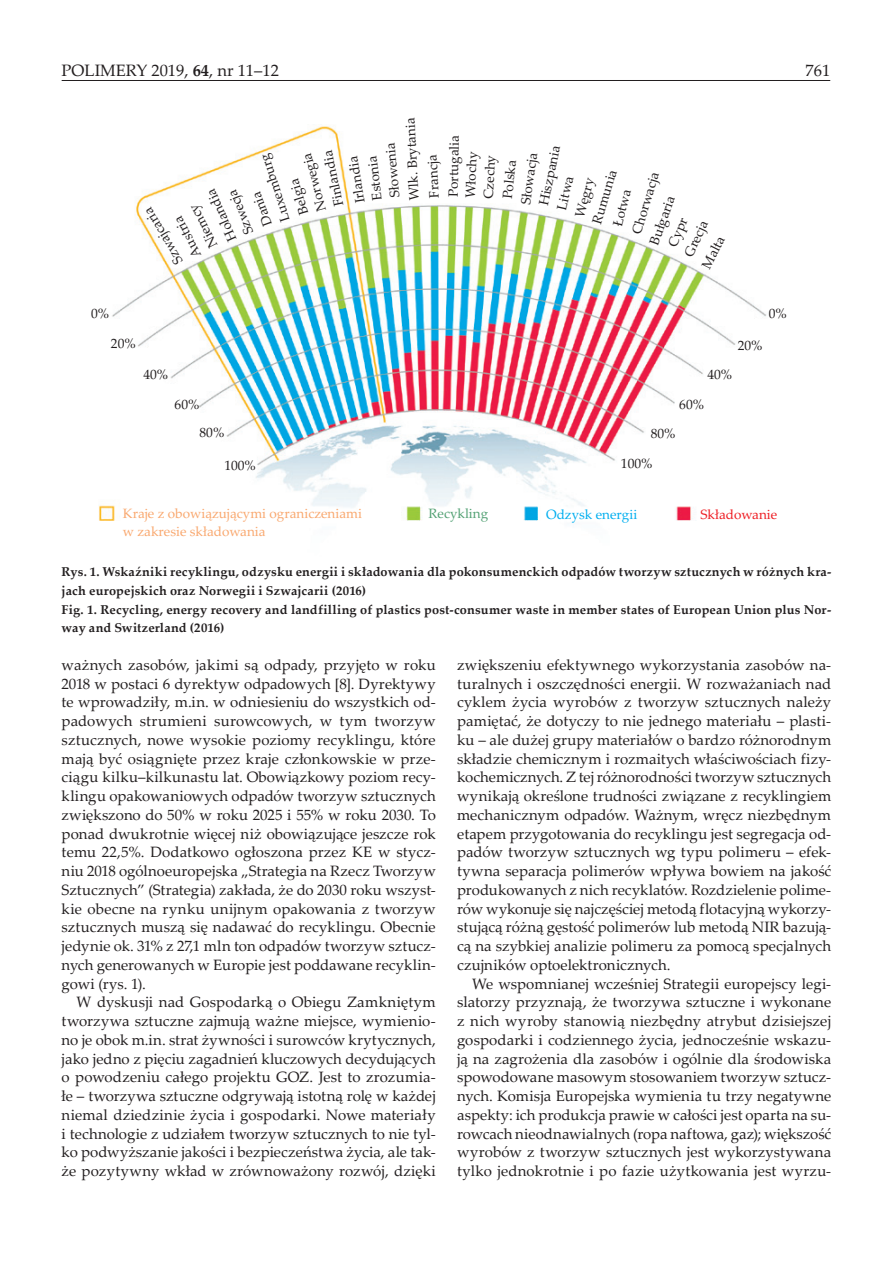
<style>
.page{position:relative;width:893px;height:1263px;background:#fff}
.page>*{position:absolute;margin:0;border:0;box-sizing:border-box;transform-origin:0 0}
.t1{font:16.5px "Palatino Linotype";color:#231f20}
.t2{font:15px/18.8px "Palatino Linotype";letter-spacing:.005em;color:#231f20;text-align:justify}
.t3{font:13.5px/20.1px "Palatino Linotype";color:#231f20}
.t4{font:13.5px "Palatino Linotype";color:#f9a86f}
.t5{font:13.5px "Palatino Linotype";color:#00aeef}
.t6{font:13.5px "Palatino Linotype";color:#ee1d23}
.t7{font:13.5px "Palatino Linotype";color:#53a174}
.t8{font:700 12.75px/18.8px "Palatino Linotype";letter-spacing:.015em;color:#231f20}
.s1{font-weight:700}
</style>
<div class="page">
<hr style="left:62px;top:80px;width:768px;height:1px;background:#231f20">
<img style="left:99px;top:126px;width:668px;height:395px">
<p class="t1" style="left:62px;top:59px;width:219px">POLIMERY 2019, <span class="s1">64</span>, nr 11–12</p>
<p class="t1" style="left:805px;top:59px;width:26px">761</p>
<p class="t3" style="left:406px;top:201px;width:84px;rotate:-93deg">Wlk. Brytania<br>Francja</p>
<p class="t3" style="left:445px;top:197px;width:63px;rotate:-89deg">Portugalia</p>
<p class="t3" style="left:386px;top:198px;width:56px;rotate:-95deg">Słowenia</p>
<p class="t3" style="left:517px;top:203px;width:53px;rotate:-82deg">Słowacja</p>
<p class="t3" style="left:535px;top:204px;width:63px;rotate:-78deg">Hiszpania</p>
<p class="t3" style="left:331px;top:208px;width:58px;rotate:-102deg">Finlandia</p>
<p class="t3" style="left:462px;top:197px;width:48px;rotate:-87deg">Włochy</p>
<p class="t3" style="left:277px;top:224px;width:72px;rotate:-108deg">Luxemburg</p>
<p class="t3" style="left:313px;top:213px;width:61px;rotate:-105deg">Norwegia</p>
<p class="t3" style="left:480px;top:198px;width:46px;rotate:-87deg">Czechy</p>
<p class="t3" style="left:352px;top:204px;width:49px;rotate:-99deg">Irlandia</p>
<p class="t3" style="left:369px;top:201px;width:46px;rotate:-97deg">Estonia</p>
<p class="t3" style="left:499px;top:198px;width:41px;rotate:-84deg">Polska</p>
<p class="t3" style="left:588px;top:221px;width:57px;rotate:-73deg">Rumunia</p>
<p class="t3" style="left:628px;top:231px;width:65px;rotate:-73deg">Chorwacja</p>
<p class="t3" style="left:553px;top:208px;width:36px;rotate:-77deg">Litwa</p>
<p class="t3" style="left:571px;top:215px;width:42px;rotate:-75deg">Węgry</p>
<p class="t3" style="left:296px;top:217px;width:38px;rotate:-107deg">Belgia</p>
<p class="t3" style="left:225px;top:244px;width:58px;rotate:-114deg">Holandia</p>
<p class="t3" style="left:241px;top:237px;width:49px;rotate:-112deg">Szwecja</p>
<p class="t3" style="left:609px;top:224px;width:39px;rotate:-76deg">Łotwa</p>
<p class="t3" style="left:260px;top:229px;width:37px;rotate:-110deg">Dania</p>
<p class="t3" style="left:646px;top:241px;width:52px;rotate:-70deg">Bułgaria</p>
<p class="t3" style="left:206px;top:251px;width:49px;rotate:-117deg">Niemcy</p>
<p class="t3" style="left:172px;top:267px;width:65px;rotate:-121deg">Szwajcaria</p>
<p class="t3" style="left:190px;top:261px;width:46px;rotate:-117deg">Austria</p>
<p class="t3" style="left:664px;top:243px;width:32px;rotate:-67deg">Cypr</p>
<p class="t3" style="left:680px;top:252px;width:40px;rotate:-65deg">Grecja</p>
<p class="t3" style="left:698px;top:264px;width:36px;rotate:-63deg">Malta</p>
<p class="t3" style="left:91px;top:305px;width:20px">0%</p>
<p class="t3" style="left:111px;top:335px;width:26px">20%</p>
<p class="t3" style="left:143px;top:366px;width:26px">40%</p>
<p class="t3" style="left:175px;top:396px;width:26px">60%</p>
<p class="t3" style="left:200px;top:424px;width:26px">80%</p>
<p class="t3" style="left:224px;top:457px;width:33px">100%</p>
<p class="t3" style="left:769px;top:305px;width:20px">0%</p>
<p class="t3" style="left:738px;top:336px;width:26px">20%</p>
<p class="t3" style="left:707px;top:366px;width:26px">40%</p>
<p class="t3" style="left:679px;top:396px;width:26px">60%</p>
<p class="t3" style="left:651px;top:425px;width:26px">80%</p>
<p class="t3" style="left:621px;top:455px;width:33px">100%</p>
<p class="t4" style="left:123px;top:508px;width:241px">Kraje z obowiązującymi ograniczeniami</p>
<p class="t7" style="left:429px;top:508px;width:61px">Recykling</p>
<p class="t5" style="left:546px;top:509px;width:93px">Odzysk energii</p>
<p class="t6" style="left:700px;top:509px;width:78px">Składowanie</p>
<p class="t4" style="left:123px;top:526px;width:144px">w zakresie składowania</p>
<p class="t8" style="left:62px;top:562px;width:771px">Rys. 1. Wskaźniki recyklingu, odzysku energii i składowania dla pokonsumenckich odpadów tworzyw sztucznych w różnych kra&shy;jach europejskich oraz Norwegii i Szwajcarii (2016)<br>Fig. 1. Recycling, energy recovery and landfilling of plastics post-consumer waste in member states of European Union plus Nor&shy;way and Switzerland (2016)</p>
<p class="t2" style="left:62px;top:655px;width:376px">ważnych zasobów, jakimi są odpady, przyjęto w roku 2018 w postaci 6 dyrektyw odpadowych [8]. Dyrektywy te wprowadziły, m.in. w odniesieniu do wszystkich od&shy;padowych strumieni surowcowych, w tym tworzyw sztucznych, nowe wysokie poziomy recyklingu, które mają być osiągnięte przez kraje członkowskie w prze&shy;ciągu kilku–kilkunastu lat. Obowiązkowy poziom recy&shy;klingu opakowaniowych odpadów tworzyw sztucznych zwiększono do 50% w roku 2025 i 55% w roku 2030. To ponad dwukrotnie więcej niż obowiązujące jeszcze rok temu 22,5%. Dodatkowo ogłoszona przez KE w stycz&shy;niu 2018 ogólnoeuropejska „Strategia na Rzecz Tworzyw Sztucznych” (Strategia) zakłada, że do 2030 roku wszyst&shy;kie obecne na rynku unijnym opakowania z tworzyw sztucznych muszą się nadawać do recyklingu. Obecnie jedynie ok. 31% z 27,1 mln ton odpadów tworzyw sztucz&shy;nych generowanych w Europie jest poddawane recyklin&shy;gowi (rys. 1).</p>
<p class="t2" style="left:62px;top:992px;width:376px;text-indent:15px">W dyskusji nad Gospodarką o Obiegu Zamkniętym tworzywa sztuczne zajmują ważne miejsce, wymienio&shy;no je obok m.in. strat żywności i surowców krytycznych, jako jedno z pięciu zagadnień kluczowych decydujących o powodzeniu całego projektu GOZ. Jest to zrozumia&shy;łe – tworzywa sztuczne odgrywają istotną rolę w każdej niemal dziedzinie życia i gospodarki. Nowe materiały i technologie z udziałem tworzyw sztucznych to nie tyl&shy;ko podwyższanie jakości i bezpieczeństwa życia, ale tak&shy;że pozytywny wkład w zrównoważony rozwój, dzięki</p>
<p class="t2" style="left:457px;top:655px;width:376px">zwiększeniu efektywnego wykorzystania zasobów na&shy;turalnych i oszczędności energii. W rozważaniach nad cyklem życia wyrobów z tworzyw sztucznych należy pamiętać, że dotyczy to nie jednego materiału – plasti&shy;ku – ale dużej grupy materiałów o bardzo różnorodnym składzie chemicznym i rozmaitych właściwościach fizy&shy;kochemicznych. Z tej różnorodności tworzyw sztucznych wynikają określone trudności związane z recyklingiem mechanicznym odpadów. Ważnym, wręcz niezbędnym etapem przygotowania do recyklingu jest segregacja od&shy;padów tworzyw sztucznych wg typu polimeru – efek&shy;tywna separacja polimerów wpływa bowiem na jakość produkowanych z nich recyklatów. Rozdzielenie polime&shy;rów wykonuje się najczęściej metodą flotacyjną wykorzy&shy;stującą różną gęstość polimerów lub metodą NIR bazują&shy;cą na szybkiej analizie polimeru za pomocą specjalnych czujników optoelektronicznych.</p>
<p class="t2" style="left:457px;top:973px;width:376px;text-indent:15px">We wspomnianej wcześniej Strategii europejscy legi&shy;slatorzy przyznają, że tworzywa sztuczne i wykonane z nich wyroby stanowią niezbędny atrybut dzisiejszej gospodarki i codziennego życia, jednocześnie wskazu&shy;ją na zagrożenia dla zasobów i ogólnie dla środowiska spowodowane masowym stosowaniem tworzyw sztucz&shy;nych. Komisja Europejska wymienia tu trzy negatywne aspekty: ich produkcja prawie w całości jest oparta na su&shy;rowcach nieodnawialnych (ropa naftowa, gaz); większość wyrobów z tworzyw sztucznych jest wykorzystywana tylko jednokrotnie i po fazie użytkowania jest wyrzu-</p>
</div>
